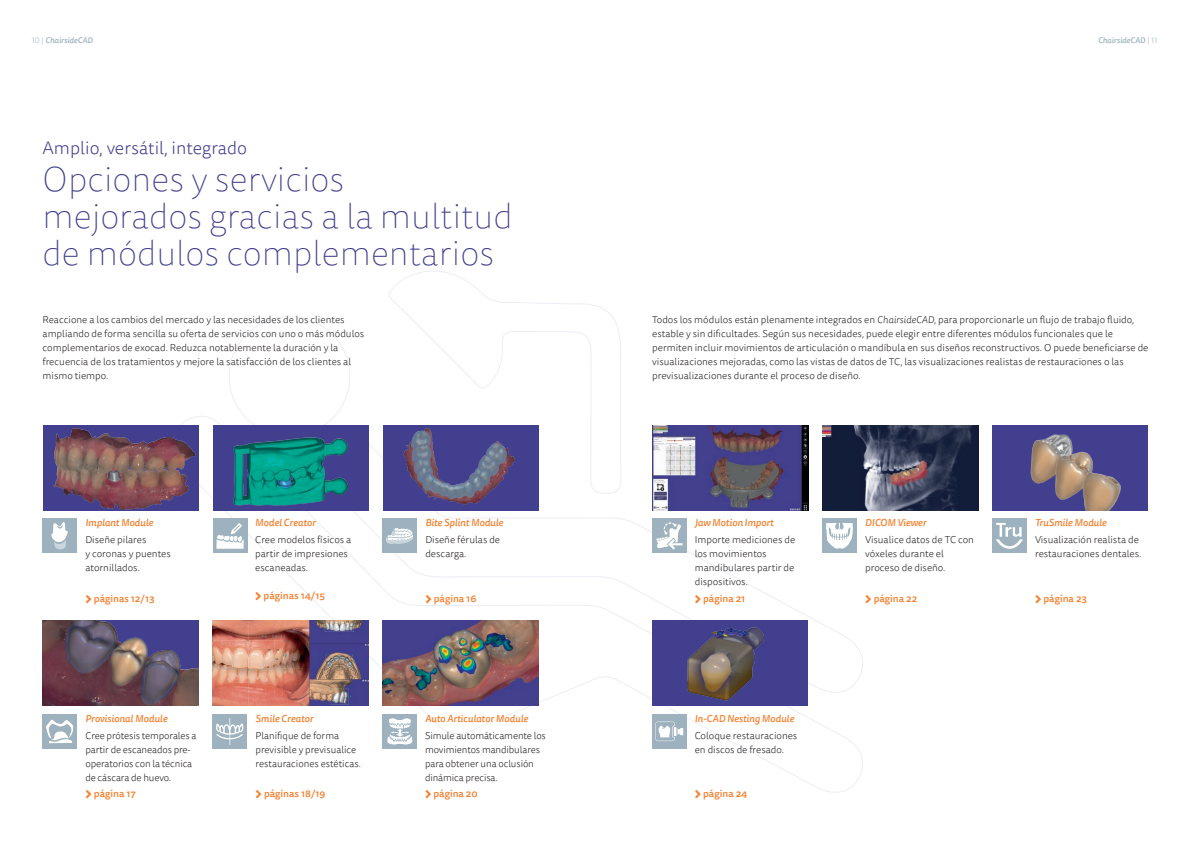
<style>
.page{position:relative;width:1191px;height:842px;background:#fff}
.page>*{position:absolute;margin:0;border:0;box-sizing:border-box;transform-origin:0 0}
.t1{font:100 35px/37px "Tisa Sans Pro";color:#413f8e}
.t2{font:300 18px "Tisa Sans Pro";color:#413f8e}
.t3{font:300 10px/14px "Tisa Sans Pro";color:#231f20}
.t4{font:italic 500 10px "Tisa Sans Pro";color:#f48232}
.t5{font:500 10px "Tisa Sans Pro";color:#f48232}
.t6{font:italic 500 8px "Tisa Sans Pro";color:#9db2be}
.s1{font-weight:300;font-style:normal}
.s2{font-style:italic}
</style>
<div class="page">
<svg style="left:170px;top:416px;width:693px;height:377px"></svg>
<svg style="left:313px;top:429px;width:551px;height:268px"></svg>
<svg style="left:386px;top:271px;width:236px;height:223px"></svg>
<svg style="left:228px;top:316px;width:123px;height:109px"></svg>
<div style="left:43px;top:425px;width:155px;height:85px;background:#413f8e"></div>
<img style="left:53px;top:428px;width:143px;height:82px">
<div style="left:213px;top:425px;width:156px;height:85px;background:#413f8e"></div>
<img style="left:233px;top:437px;width:115px;height:69px">
<div style="left:383px;top:425px;width:156px;height:85px;background:#413f8e"></div>
<img style="left:403px;top:428px;width:112px;height:77px">
<div style="left:652px;top:621px;width:156px;height:85px;background:#413f8e"></div>
<img style="left:687px;top:627px;width:77px;height:74px">
<div style="left:652px;top:714px;width:34px;height:34px;background:#9db2be"></div>
<svg style="left:655px;top:722px;width:28px;height:19px"></svg>
<img style="left:43px;top:621px;width:155px;height:85px">
<img style="left:213px;top:621px;width:156px;height:85px">
<img style="left:383px;top:621px;width:156px;height:85px">
<div style="left:383px;top:714px;width:34px;height:34px;background:#9db2be"></div>
<svg style="left:387px;top:718px;width:25px;height:27px"></svg>
<img style="left:652px;top:425px;width:156px;height:85px">
<img style="left:822px;top:425px;width:156px;height:85px">
<div style="left:992px;top:425px;width:156px;height:85px;background:#413f8e"></div>
<img style="left:1030px;top:434px;width:91px;height:76px">
<div style="left:43px;top:519px;width:34px;height:34px;background:#9db2be"></div>
<svg style="left:51px;top:522px;width:17px;height:27px"></svg>
<div style="left:992px;top:519px;width:34px;height:34px;background:#9db2be"></div>
<svg style="left:996px;top:523px;width:27px;height:26px"></svg>
<div style="left:213px;top:519px;width:34px;height:34px;background:#9db2be"></div>
<svg style="left:216px;top:523px;width:28px;height:26px"></svg>
<div style="left:652px;top:519px;width:34px;height:34px;background:#9db2be"></div>
<svg style="left:656px;top:522px;width:26px;height:28px"></svg>
<div style="left:382px;top:519px;width:34px;height:34px;background:#9db2be"></div>
<svg style="left:386px;top:528px;width:27px;height:16px"></svg>
<div style="left:43px;top:714px;width:34px;height:34px;background:#9db2be"></div>
<svg style="left:46px;top:719px;width:28px;height:24px"></svg>
<div style="left:822px;top:519px;width:34px;height:34px;background:#9db2be"></div>
<svg style="left:825px;top:523px;width:28px;height:26px"></svg>
<div style="left:213px;top:714px;width:34px;height:34px;background:#9db2be"></div>
<svg style="left:216px;top:718px;width:27px;height:27px"></svg>
<svg style="left:426px;top:595px;width:5px;height:8px"></svg>
<svg style="left:256px;top:592px;width:5px;height:8px"></svg>
<svg style="left:695px;top:790px;width:5px;height:3px"></svg>
<svg style="left:695px;top:595px;width:5px;height:8px"></svg>
<svg style="left:256px;top:790px;width:5px;height:3px"></svg>
<svg style="left:425px;top:790px;width:6px;height:3px"></svg>
<p class="t6" style="left:32px;top:34px;width:63px"><span class="s1">10 |</span> ChairsideCAD</p>
<p class="t6" style="left:1098px;top:34px;width:61px">ChairsideCAD <span class="s1">| 11</span></p>
<h2 class="t2" style="left:43px;top:136px;width:206px">Amplio, versátil, integrado</h2>
<h1 class="t1" style="left:43px;top:162px;width:472px">Opciones y servicios mejorados gracias a la multitud de módulos complementarios</h1>
<p class="t3" style="left:43px;top:313px;width:323px">Reaccione a los cambios del mercado y las necesidades de los clientes ampliando de forma sencilla su oferta de servicios con uno o más módulos complementarios de exocad. Reduzca notablemente la duración y la frecuencia de los tratamientos y mejore la satisfacción de los clientes al mismo tiempo.</p>
<p class="t3" style="left:652px;top:313px;width:498px">Todos los módulos están plenamente integrados en <span class="s2">ChairsideCAD</span>, para proporcionarle un flujo de trabajo fluido, estable y sin dificultades. Según sus necesidades, puede elegir entre diferentes módulos funcionales que le permiten incluir movimientos de articulación o mandíbula en sus diseños reconstructivos. O puede beneficiarse de visualizaciones mejoradas, como las vistas de datos de TC, las visualizaciones realistas de restauraciones o las previsualizaciones durante el proceso de diseño.</p>
<p class="t4" style="left:85px;top:516px;width:69px">Implant Module</p>
<p class="t3" style="left:85px;top:533px;width:87px">Diseñe pilares<br>y coronas y puentes atornillados.</p>
<p class="t5" style="left:85px;top:591px;width:71px">■●▼ páginas 12/13</p>
<p class="t4" style="left:85px;top:711px;width:84px">Provisional Module</p>
<p class="t3" style="left:85px;top:728px;width:113px">Cree prótesis temporales a partir de escaneados pre&shy;operatorios con la técnica de cáscara de huevo.</p>
<p class="t5" style="left:85px;top:787px;width:52px">■●▼ página 17</p>
<p class="t4" style="left:255px;top:516px;width:62px">Model Creator</p>
<p class="t3" style="left:255px;top:533px;width:98px">Cree modelos físicos a partir de impresiones escaneadas.</p>
<p class="t5" style="left:255px;top:588px;width:71px">■●▼ páginas 14/15</p>
<p class="t4" style="left:255px;top:711px;width:59px">Smile Creator</p>
<p class="t3" style="left:255px;top:728px;width:107px">Planifique de forma previsible y previsualice restauraciones estéticas.</p>
<p class="t5" style="left:255px;top:787px;width:71px">■●▼ páginas 18/19</p>
<p class="t4" style="left:425px;top:516px;width:80px">Bite Splint Module</p>
<p class="t3" style="left:425px;top:533px;width:76px">Diseñe férulas de descarga.</p>
<p class="t5" style="left:425px;top:591px;width:52px">■●▼ página 16</p>
<p class="t4" style="left:425px;top:711px;width:105px">Auto Articulator Module</p>
<p class="t3" style="left:425px;top:728px;width:122px">Simule automáticamente los movimientos mandibulares para obtener una oclusión dinámica precisa.</p>
<p class="t5" style="left:425px;top:787px;width:54px">■●▼ página 20</p>
<p class="t4" style="left:694px;top:516px;width:80px">Jaw Motion Import</p>
<p class="t3" style="left:694px;top:533px;width:102px">Importe mediciones de los movimientos mandibulares partir de dispositivos.</p>
<p class="t5" style="left:694px;top:591px;width:52px">■●▼ página 21</p>
<p class="t4" style="left:694px;top:711px;width:101px">In-CAD Nesting Module</p>
<p class="t3" style="left:694px;top:728px;width:104px">Coloque restauraciones en discos de fresado.</p>
<p class="t5" style="left:694px;top:787px;width:54px">■●▼ página 24</p>
<p class="t4" style="left:865px;top:516px;width:63px">DICOM Viewer</p>
<p class="t3" style="left:865px;top:533px;width:110px">Visualice datos de TC con vóxeles durante el proceso de diseño.</p>
<p class="t5" style="left:865px;top:591px;width:54px">■●▼ página 22</p>
<p class="t4" style="left:1035px;top:516px;width:73px">TruSmile Module</p>
<p class="t3" style="left:1035px;top:533px;width:108px">Visualización realista de restauraciones dentales.</p>
<p class="t5" style="left:1035px;top:591px;width:54px">■●▼ página 23</p>
</div>
